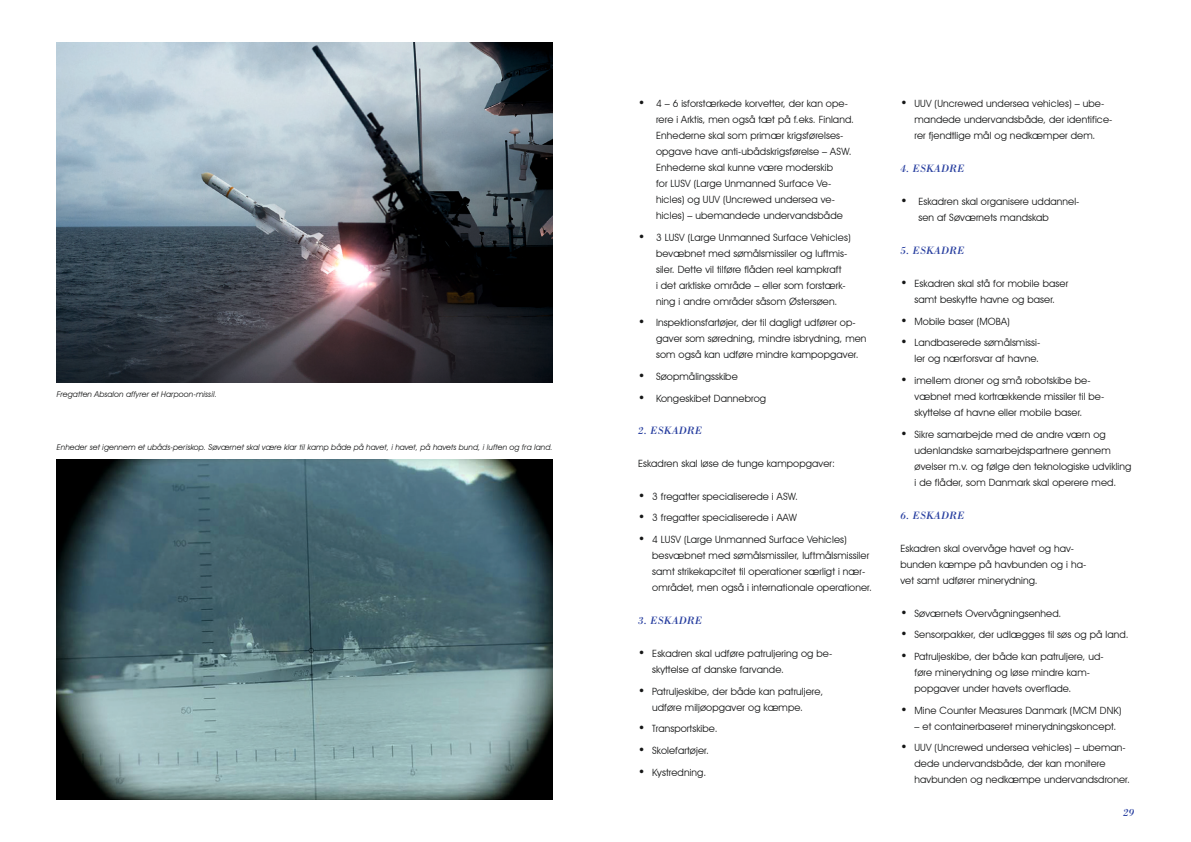
<style>
.page{position:relative;width:1191px;height:842px;background:#fff}
.page>*{position:absolute;margin:0;border:0;box-sizing:border-box;transform-origin:0 0}
.t1{font:italic 11px "Bodoni Std";letter-spacing:.01em;color:#273e9f}
.t2{font:10px/16px "Avant Garde IT Cby BT";letter-spacing:.01em;color:#151616}
.t3{font:italic 8px "Avant Garde IT Cby BT";letter-spacing:.01em;color:#151616}
.s1{font-size:12px}
</style>
<div class="page">
<img style="left:57px;top:459px;width:496px;height:340px">
<img style="left:57px;top:43px;width:496px;height:340px">
<p class="t3" style="left:57px;top:389px;width:162px">Fregatten Absalon affyrer et Harpoon-missil.</p>
<p class="t3" style="left:57px;top:443px;width:497px">Enheder set igennem et ubåds-periskop. Søværnet skal være klar til kamp både på havet, i havet, på havets bund, i luften og fra land.</p>
<p class="t2" style="left:656px;top:95px;width:199px;text-indent:-18px"><span class="s1">•</span> 4 – 6 isforstærkede korvetter, der kan ope&shy;rere i Arktis, men også tæt på f.eks. Finland.<br>Enhederne skal som primær krigsførelses&shy;opgave have anti-ubådskrigsførelse – ASW.<br>Enhederne skal kunne være moderskib<br>for LUSV (Large Unmanned Surface Ve&shy;hicles) og UUV (Uncrewed undersea ve&shy;hicles) – ubemandede undervandsbåde</p>
<p class="t2" style="left:656px;top:229px;width:196px;text-indent:-18px"><span class="s1">•</span> 3 LUSV (Large Unmanned Surface Vehicles) bevæbnet med sømålsmissiler og luftmis&shy;siler. Dette vil tilføre flåden reel kampkraft<br>i det arktiske område – eller som forstærk&shy;ning i andre områder såsom Østersøen.</p>
<p class="t2" style="left:656px;top:315px;width:212px;text-indent:-18px"><span class="s1">•</span> Inspektionsfartøjer, der til dagligt udfører op&shy;gaver som søredning, mindre isbrydning, men som også kan udføre mindre kampopgaver.</p>
<p class="t2" style="left:638px;top:368px;width:101px"><span class="s1">•</span> Søopmålingsskibe</p>
<p class="t2" style="left:638px;top:390px;width:130px"><span class="s1">•</span> Kongeskibet Dannebrog</p>
<p class="t1" style="left:638px;top:423px;width:66px">2. ESKADRE</p>
<p class="t2" style="left:638px;top:455px;width:198px">Eskadren skal løse de tunge kampopgaver:</p>
<p class="t2" style="left:638px;top:488px;width:162px"><span class="s1">•</span> 3 fregatter specialiserede i ASW.</p>
<p class="t2" style="left:638px;top:510px;width:160px"><span class="s1">•</span> 3 fregatter specialiserede i AAW</p>
<p class="t2" style="left:652px;top:531px;width:221px;text-indent:-14px"><span class="s1">•</span> 4 LUSV (Large Unmanned Surface Vehicles) besvæbnet med sømålsmissiler, luftmålsmissiler samt strikekapcitet til operationer særligt i nær&shy;området, men også i internationale operationer.</p>
<p class="t1" style="left:638px;top:614px;width:66px">3. ESKADRE</p>
<p class="t2" style="left:652px;top:645px;width:181px;text-indent:-14px"><span class="s1">•</span> Eskadren skal udføre patruljering og be&shy;skyttelse af danske farvande.</p>
<p class="t2" style="left:638px;top:683px;width:187px;text-align:center"><span class="s1">•</span> Patruljeskibe, der både kan patruljere, udføre miljøopgaver og kæmpe.</p>
<p class="t2" style="left:638px;top:721px;width:81px"><span class="s1">•</span> Transportskibe.</p>
<p class="t2" style="left:638px;top:742px;width:72px"><span class="s1">•</span> Skolefartøjer.</p>
<p class="t2" style="left:638px;top:764px;width:70px"><span class="s1">•</span> Kystredning.</p>
<p class="t2" style="left:914px;top:95px;width:199px;text-indent:-14px"><span class="s1">•</span> UUV (Uncrewed undersea vehicles) – ube&shy;mandede undervandsbåde, der identifice&shy;rer fjendtlige mål og nedkæmper dem.</p>
<p class="t1" style="left:900px;top:162px;width:66px">4. ESKADRE</p>
<p class="t2" style="left:918px;top:193px;width:163px;text-indent:-18px"><span class="s1">•</span> Eskadren skal organisere uddannel&shy;sen af Søværnets mandskab</p>
<p class="t1" style="left:900px;top:244px;width:66px">5. ESKADRE</p>
<p class="t2" style="left:900px;top:275px;width:169px;text-align:center"><span class="s1">•</span> Eskadren skal stå for mobile baser samt beskytte havne og baser.</p>
<p class="t2" style="left:900px;top:313px;width:111px"><span class="s1">•</span> Mobile baser (MOBA)</p>
<p class="t2" style="left:900px;top:335px;width:142px;text-align:right"><span class="s1">•</span> Landbaserede sømålsmissi&shy;ler og nærforsvar af havne.</p>
<p class="t2" style="left:914px;top:372px;width:191px;text-indent:-14px"><span class="s1">•</span> imellem droner og små robotskibe be&shy;væbnet med kortrækkende missiler til be&shy;skyttelse af havne eller mobile baser.</p>
<p class="t2" style="left:914px;top:426px;width:218px;text-indent:-14px"><span class="s1">•</span> Sikre samarbejde med de andre værn og udenlandske samarbejdspartnere gennem øvelser m.v. og følge den teknologiske udvikling i de flåder, som Danmark skal operere med.</p>
<p class="t1" style="left:900px;top:508px;width:66px">6. ESKADRE</p>
<p class="t2" style="left:900px;top:540px;width:187px">Eskadren skal overvåge havet og hav&shy;bunden kæmpe på havbunden og i ha&shy;vet samt udfører minerydning.</p>
<p class="t2" style="left:900px;top:605px;width:163px"><span class="s1">•</span> Søværnets Overvågningsenhed.</p>
<p class="t2" style="left:900px;top:627px;width:230px"><span class="s1">•</span> Sensorpakker, der udlægges til søs og på land.</p>
<p class="t2" style="left:914px;top:648px;width:191px;text-indent:-14px"><span class="s1">•</span> Patruljeskibe, der både kan patruljere, ud&shy;føre minerydning og løse mindre kam&shy;popgaver under havets overflade.</p>
<p class="t2" style="left:900px;top:702px;width:223px"><span class="s1">•</span> Mine Counter Measures Danmark (MCM DNK)</p>
<p class="t2" style="left:914px;top:718px;width:203px">– et containerbaseret minerydningskoncept.</p>
<p class="t2" style="left:914px;top:740px;width:217px;text-indent:-14px"><span class="s1">•</span> UUV (Uncrewed undersea vehicles) – ubeman&shy;dede undervandsbåde, der kan monitere havbunden og nedkæmpe undervandsdroner.</p>
<p class="t1" style="left:1123px;top:805px;width:13px">29</p>
</div>
